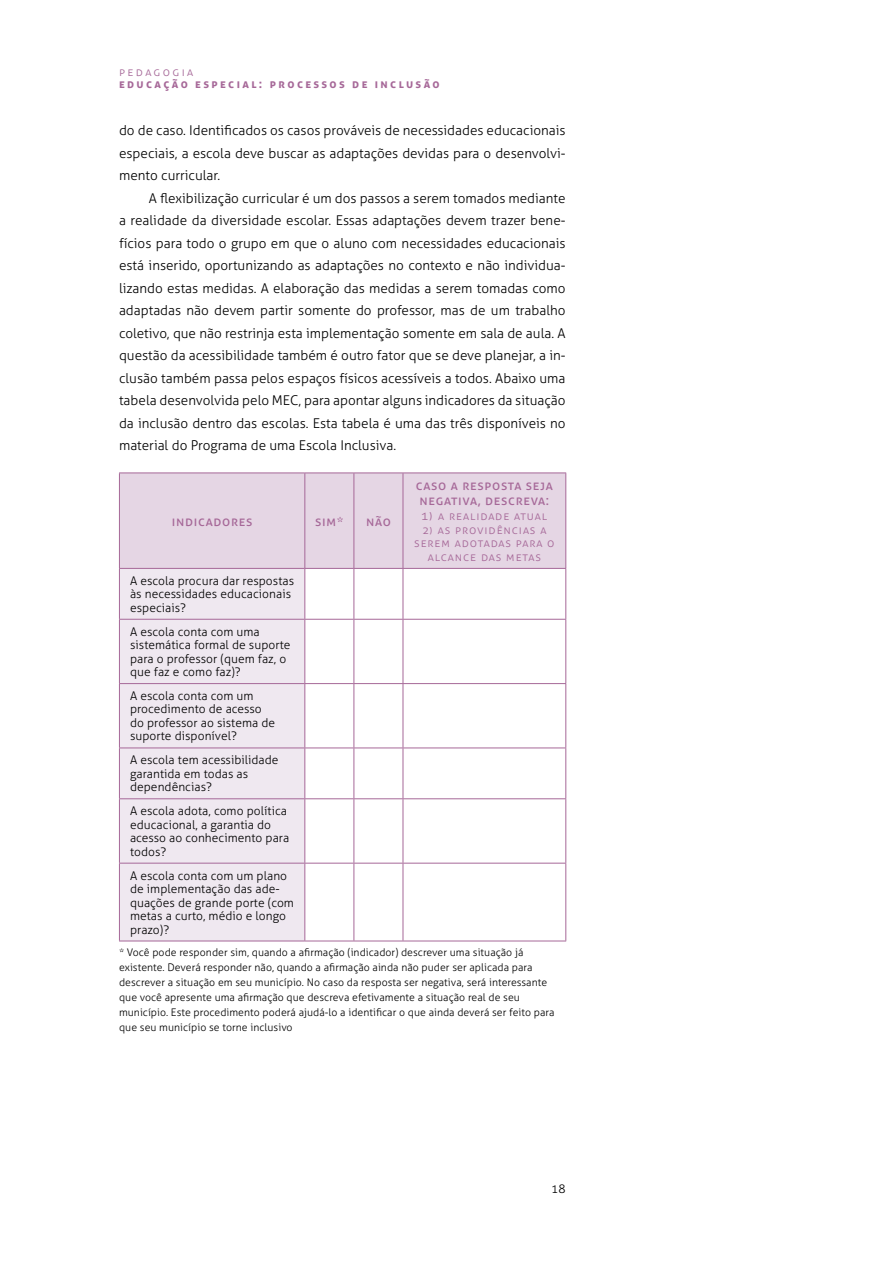
<style>
.page{position:relative;width:893px;height:1263px;background:#fff}
.page>*{position:absolute;margin:0;border:0;box-sizing:border-box;transform-origin:0 0}
.t1{font:300 13.5px/22.5px "Aller";color:#000;text-align:justify}
.t2{font:13.5px/15px "Aller";letter-spacing:.05em;color:#a66898}
.t3{font:300 12px/13.5px "Aller";letter-spacing:.005em;color:#000}
.t4{font:300 12px/13.5px "Aller";letter-spacing:.075em;color:#a66898;text-align:center}
.t5{font:700 12px "Aller";letter-spacing:.21em;color:#a66898}
.t6{font:300 10.5px/15px "Aller";letter-spacing:.005em;color:#000}
.s1{font-size:13.5px}
</style>
<div class="page">
<div style="left:120px;top:473px;width:445px;height:95px;background:#e5d6e4"></div>
<div style="left:120px;top:569px;width:184px;height:372px;background:#efe8f0"></div>
<hr style="left:119px;top:473px;width:1px;height:95px;background:#a66898">
<hr style="left:119px;top:569px;width:1px;height:50px;background:#a66898">
<hr style="left:119px;top:620px;width:1px;height:63px;background:#a66898">
<hr style="left:119px;top:472px;width:186px;height:1px;background:#a66898">
<hr style="left:305px;top:472px;width:49px;height:1px;background:#a66898">
<hr style="left:354px;top:472px;width:49px;height:1px;background:#a66898">
<hr style="left:403px;top:472px;width:163px;height:1px;background:#a66898">
<hr style="left:304px;top:473px;width:1px;height:95px;background:#a66898">
<hr style="left:354px;top:473px;width:1px;height:95px;background:#a66898">
<hr style="left:403px;top:473px;width:1px;height:95px;background:#a66898">
<hr style="left:565px;top:473px;width:1px;height:95px;background:#a66898">
<hr style="left:304px;top:569px;width:1px;height:50px;background:#a66898">
<hr style="left:354px;top:569px;width:1px;height:50px;background:#a66898">
<hr style="left:403px;top:569px;width:1px;height:50px;background:#a66898">
<hr style="left:565px;top:569px;width:1px;height:50px;background:#a66898">
<hr style="left:304px;top:620px;width:1px;height:63px;background:#a66898">
<hr style="left:354px;top:620px;width:1px;height:63px;background:#a66898">
<hr style="left:403px;top:620px;width:1px;height:63px;background:#a66898">
<hr style="left:565px;top:620px;width:1px;height:63px;background:#a66898">
<hr style="left:119px;top:568px;width:186px;height:1px;background:#a66898">
<hr style="left:305px;top:568px;width:49px;height:1px;background:#a66898">
<hr style="left:354px;top:568px;width:49px;height:1px;background:#a66898">
<hr style="left:403px;top:568px;width:163px;height:1px;background:#a66898">
<hr style="left:119px;top:619px;width:186px;height:1px;background:#a66898">
<hr style="left:305px;top:619px;width:49px;height:1px;background:#a66898">
<hr style="left:354px;top:619px;width:49px;height:1px;background:#a66898">
<hr style="left:403px;top:619px;width:163px;height:1px;background:#a66898">
<hr style="left:119px;top:684px;width:1px;height:63px;background:#a66898">
<hr style="left:119px;top:683px;width:186px;height:1px;background:#a66898">
<hr style="left:305px;top:683px;width:49px;height:1px;background:#a66898">
<hr style="left:354px;top:683px;width:49px;height:1px;background:#a66898">
<hr style="left:403px;top:683px;width:163px;height:1px;background:#a66898">
<hr style="left:304px;top:684px;width:1px;height:63px;background:#a66898">
<hr style="left:354px;top:684px;width:1px;height:63px;background:#a66898">
<hr style="left:403px;top:684px;width:1px;height:63px;background:#a66898">
<hr style="left:565px;top:684px;width:1px;height:63px;background:#a66898">
<hr style="left:119px;top:748px;width:1px;height:50px;background:#a66898">
<hr style="left:119px;top:799px;width:1px;height:64px;background:#a66898">
<hr style="left:119px;top:863px;width:1px;height:78px;background:#a66898">
<hr style="left:119px;top:747px;width:186px;height:1px;background:#a66898">
<hr style="left:305px;top:747px;width:49px;height:1px;background:#a66898">
<hr style="left:354px;top:747px;width:49px;height:1px;background:#a66898">
<hr style="left:403px;top:747px;width:163px;height:1px;background:#a66898">
<hr style="left:304px;top:748px;width:1px;height:50px;background:#a66898">
<hr style="left:354px;top:748px;width:1px;height:50px;background:#a66898">
<hr style="left:403px;top:748px;width:1px;height:50px;background:#a66898">
<hr style="left:565px;top:748px;width:1px;height:50px;background:#a66898">
<hr style="left:304px;top:799px;width:1px;height:64px;background:#a66898">
<hr style="left:354px;top:799px;width:1px;height:64px;background:#a66898">
<hr style="left:403px;top:799px;width:1px;height:64px;background:#a66898">
<hr style="left:565px;top:799px;width:1px;height:64px;background:#a66898">
<hr style="left:304px;top:863px;width:1px;height:78px;background:#a66898">
<hr style="left:354px;top:863px;width:1px;height:78px;background:#a66898">
<hr style="left:403px;top:863px;width:1px;height:78px;background:#a66898">
<hr style="left:565px;top:863px;width:1px;height:78px;background:#a66898">
<hr style="left:119px;top:798px;width:186px;height:1px;background:#a66898">
<hr style="left:305px;top:798px;width:49px;height:1px;background:#a66898">
<hr style="left:354px;top:798px;width:49px;height:1px;background:#a66898">
<hr style="left:403px;top:798px;width:163px;height:1px;background:#a66898">
<hr style="left:119px;top:863px;width:186px;height:1px;background:#a66898">
<hr style="left:305px;top:863px;width:49px;height:1px;background:#a66898">
<hr style="left:354px;top:863px;width:49px;height:1px;background:#a66898">
<hr style="left:403px;top:863px;width:163px;height:1px;background:#a66898">
<hr style="left:119px;top:941px;width:186px;height:1px;background:#a66898">
<hr style="left:305px;top:941px;width:49px;height:1px;background:#a66898">
<hr style="left:354px;top:941px;width:49px;height:1px;background:#a66898">
<hr style="left:403px;top:941px;width:163px;height:1px;background:#a66898">
<p class="t4" style="left:119px;top:65px;width:76px">pedagogia</p>
<p class="t5" style="left:119px;top:77px;width:322px">EDUCAÇÃO ESPECIAL: PROCESSOS DE INCLUSÃO</p>
<p class="t1" style="left:119px;top:119px;width:448px">do de caso. Identificados os casos prováveis de necessidades educacionais especiais, a escola deve buscar as adaptações devidas para o desenvolvi&shy;mento curricular.</p>
<p class="t1" style="left:119px;top:186px;width:448px;text-indent:30px">A flexibilização curricular é um dos passos a serem tomados mediante a realidade da diversidade escolar. Essas adaptações devem trazer bene&shy;fícios para todo o grupo em que o aluno com necessidades educacionais está inserido, oportunizando as adaptações no contexto e não individua&shy;lizando estas medidas. A elaboração das medidas a serem tomadas como adaptadas não devem partir somente do professor, mas de um trabalho coletivo, que não restrinja esta implementação somente em sala de aula. A questão da acessibilidade também é outro fator que se deve planejar, a in&shy;clusão também passa pelos espaços físicos acessíveis a todos. Abaixo uma tabela desenvolvida pelo MEC, para apontar alguns indicadores da situação da inclusão dentro das escolas. Esta tabela é uma das três disponíveis no material do Programa de uma Escola Inclusiva.</p>
<p class="t2" style="left:172px;top:513px;width:9px">INDICADORES</p>
<p class="t2" style="left:315px;top:513px;width:30px">SIM *</p>
<p class="t2" style="left:366px;top:513px;width:9px">NÃO</p>
<p class="t2" style="left:416px;top:478px;width:138px">Caso a resposta seja negativa, descreva:</p>
<p class="t4" style="left:422px;top:509px;width:127px"><span class="s1">1)</span> A realidade atual</p>
<p class="t4" style="left:414px;top:523px;width:142px">2) As providências a serem adotadas para o alcanc e das m etas</p>
<p class="t3" style="left:130px;top:574px;width:166px">A escola procura dar respostas às necessidades educacionais especiais?</p>
<p class="t3" style="left:130px;top:625px;width:162px">A escola conta com uma sistemática formal de suporte para o professor (quem faz, o que faz e como faz)?</p>
<p class="t3" style="left:130px;top:689px;width:147px">A escola conta com um procedimento de acesso do professor ao sistema de suporte disponível?</p>
<p class="t3" style="left:130px;top:753px;width:150px">A escola tem acessibilidade garantida em todas as dependências?</p>
<p class="t3" style="left:130px;top:804px;width:161px">A escola adota, como política educacional, a garantia do acesso ao conhecimento para todos?</p>
<p class="t3" style="left:130px;top:868px;width:165px">A escola conta com um plano de implementação das ade&shy;quações de grande porte (com metas a curto, médio e longo prazo)?</p>
<p class="t6" style="left:119px;top:945px;width:437px">* Você pode responder sim, quando a afirmação (indicador) descrever uma situação já existente. Deverá responder não, quando a afirmação ainda não puder ser aplicada para descrever a situação em seu município. No caso da resposta ser negativa, será interessante que você apresente uma afirmação que descreva efetivamente a situação real de seu município. Este procedimento poderá ajudá-lo a identificar o que ainda deverá ser feito para que seu município se torne inclusivo</p>
<p class="t3" style="left:551px;top:1182px;width:16px">18</p>
</div>
